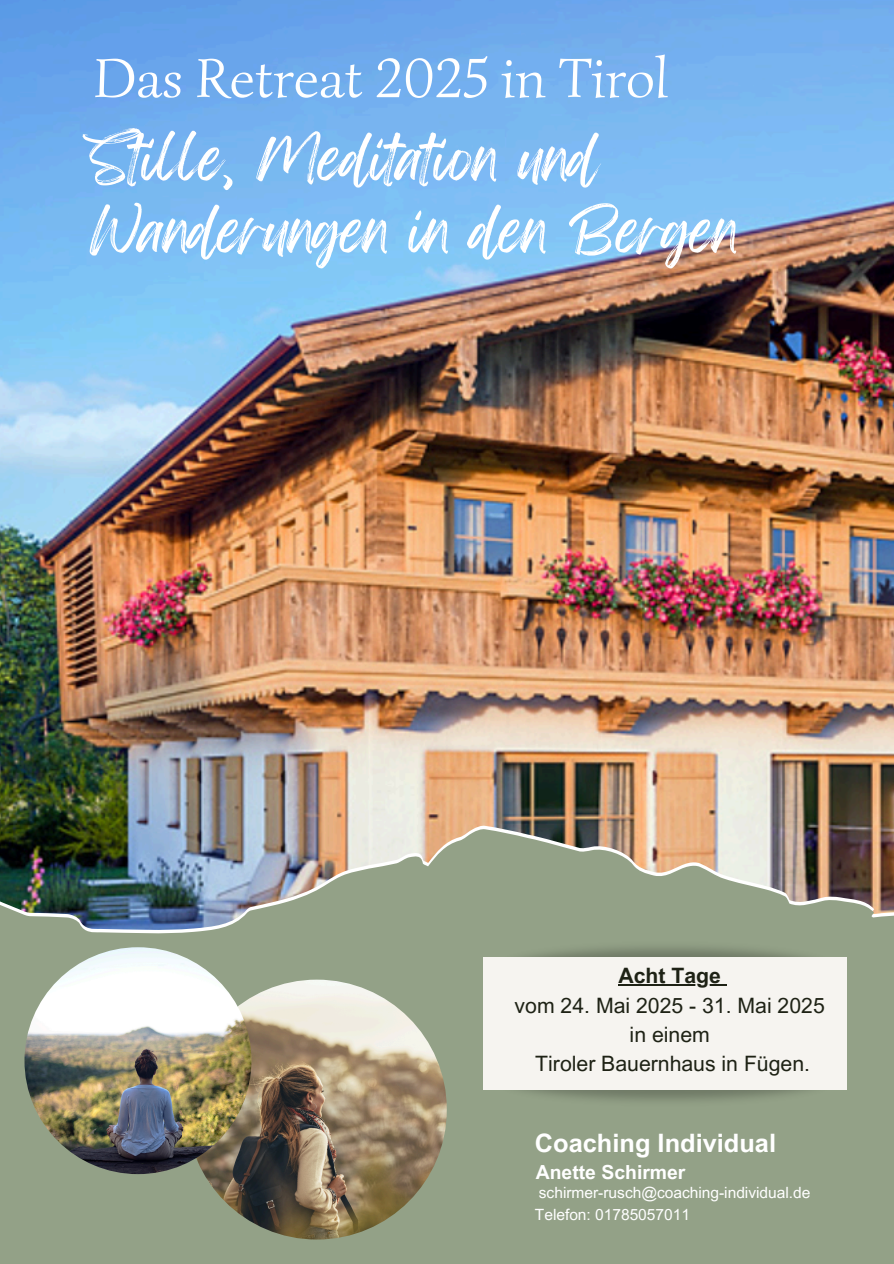
<style>
.page{position:relative;width:894px;height:1264px;background:#fff}
.page>*{position:absolute;margin:0;border:0;box-sizing:border-box;transform-origin:0 0}
.t1{font:56.25px "Simonetta";color:#fff}
.t2{font:52.05px/72px "Feeling Passionate";color:#fff}
.t3{font:700 25.35px "Arial MT Pro";color:#fff}
.t4{font:21.15px/29.2px "Arial MT Pro";color:#1e2215;text-align:center}
.t5{font:700 19.35px "Arial MT Pro";color:#fff}
.t6{font:15.45px "Arial MT Pro";color:#fff}
.s1{font-weight:700}
</style>
<div class="page">
<img style="left:0;top:0;width:893px;height:825px">
<img style="left:0;top:828px;width:893px;height:435px">
<img style="left:475px;top:1055px;width:379px;height:69px">
<img style="left:475px;top:923px;width:379px;height:69px">
<div style="left:483px;top:957px;width:363px;height:133px;background:#f6f4f0"></div>
<img style="left:187px;top:979px;width:259px;height:260px;border-radius:50%">
<img style="left:24px;top:947px;width:227px;height:227px;border-radius:50%">
<hr style="left:618px;top:984px;width:102px;height:1px;background:#1e2215">
<p class="t1" style="left:93px;top:43px;width:576px">Das Retreat 2025 in Tirol</p>
<p class="t2" style="left:89px;top:124px;width:650px">Stille, Meditation und<br>Wanderungen in den Bergen</p>
<h2 class="t4" style="left:514px;top:964px;width:311px"><span class="s1">Acht Tage<br></span>vom 24. Mai 2025 - 31. Mai 2025 in einem<br>Tiroler Bauernhaus in Fügen.</h2>
<p class="t3" style="left:534px;top:1133px;width:243px">Coaching Individual</p>
<p class="t6" style="left:538px;top:1186px;width:273px">schirmer-rusch@coaching-individual.de</p>
<p class="t6" style="left:534px;top:1208px;width:156px">Telefon: 01785057011</p>
<h4 class="t5" style="left:535px;top:1165px;width:151px">Anette Schirmer</h4>
</div>
